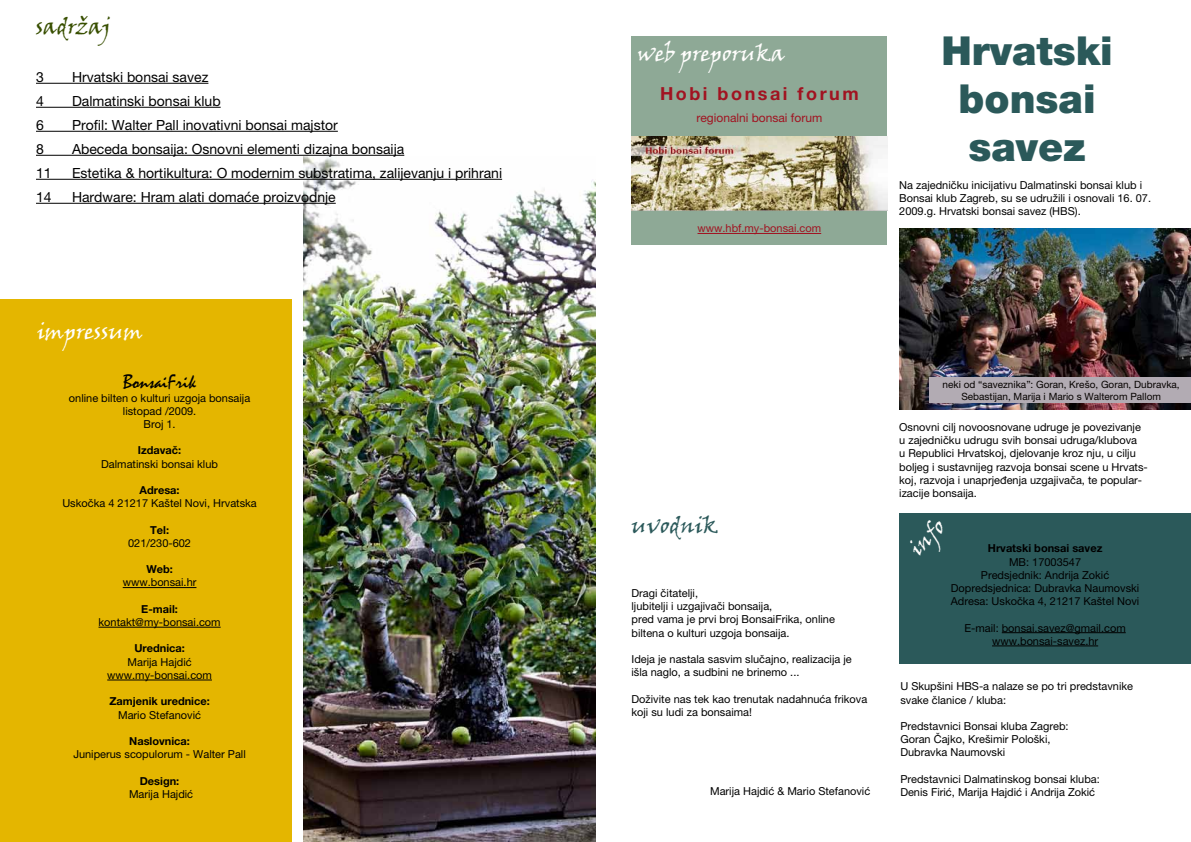
<style>
.page{position:relative;width:1191px;height:842px;background:#fff}
.page>*{position:absolute;margin:0;border:0;box-sizing:border-box;transform-origin:0 0}
.t1{font:900 40px/48px "Helvetica Neue LT Pro";color:#2b595a;text-align:center}
.t2{font:22px "Viner Hand ITC";color:#fffefd}
.t3{font:22px "Viner Hand ITC";color:#384f01}
.t4{font:22px "Viner Hand ITC";color:#2b595a}
.t5{font:20px "Mistral";color:#000}
.t6{font:700 18px "Helvetica Neue LT Pro";letter-spacing:.14em;color:#a11321}
.t7{font:14px "Helvetica Neue LT Pro";color:#000}
.t8{font:12px "Helvetica Neue LT Pro";color:#a11321}
.t9{font:11px/13.2px "Helvetica Neue LT Pro";color:#000}
.t10{font:700 11px "Helvetica Neue LT Pro";color:#000}
.t11{font:11px "Helvetica Neue LT Pro";color:#a11321}
.t12{font:10px/12px "Helvetica Neue LT Pro";color:#060200;text-align:center}
</style>
<div class="page">
<img style="left:304px;top:157px;width:291px;height:685px">
<div style="left:0;top:299px;width:292px;height:543px;background:#e4b600"></div>
<hr style="left:36px;top:83px;width:172px;height:1px;background:#000">
<hr style="left:36px;top:107px;width:185px;height:1px;background:#000">
<hr style="left:36px;top:131px;width:302px;height:1px;background:#000">
<hr style="left:36px;top:155px;width:368px;height:1px;background:#000">
<hr style="left:36px;top:179px;width:466px;height:1px;background:#000">
<hr style="left:36px;top:203px;width:300px;height:1px;background:#000">
<img style="left:899px;top:228px;width:292px;height:181px">
<div style="left:929px;top:378px;width:262px;height:25px;background:#b2abb3"></div>
<div style="left:899px;top:513px;width:292px;height:150px;background:#2b595a"></div>
<hr style="left:1001px;top:632px;width:124px;height:1px;background:#000">
<hr style="left:992px;top:646px;width:106px;height:1px;background:#000">
<hr style="left:123px;top:587px;width:73px;height:1px;background:#000">
<hr style="left:98px;top:627px;width:123px;height:1px;background:#000">
<hr style="left:107px;top:680px;width:105px;height:1px;background:#000">
<div style="left:631px;top:36px;width:256px;height:209px;background:#8ea996"></div>
<hr style="left:697px;top:233px;width:124px;height:1px;background:#a11321">
<img style="left:631px;top:136px;width:256px;height:75px">
<h2 class="t3" style="left:36px;top:13px;width:77px">sadržaj</h2>
<p class="t7" style="left:36px;top:69px;width:9px">3</p>
<p class="t7" style="left:72px;top:69px;width:138px">Hrvatski bonsai savez</p>
<p class="t7" style="left:36px;top:93px;width:9px">4</p>
<p class="t7" style="left:72px;top:93px;width:150px">Dalmatinski bonsai klub</p>
<p class="t7" style="left:36px;top:117px;width:9px">6</p>
<p class="t7" style="left:72px;top:117px;width:267px">Profil: Walter Pall inovativni bonsai majstor</p>
<p class="t7" style="left:36px;top:141px;width:9px">8</p>
<p class="t7" style="left:72px;top:141px;width:334px">Abeceda bonsaija: Osnovni elementi dizajna bonsaija</p>
<p class="t7" style="left:36px;top:165px;width:17px">11</p>
<p class="t7" style="left:72px;top:165px;width:431px">Estetika &amp; hortikultura: O modernim substratima, zalijevanju i prihrani</p>
<p class="t7" style="left:36px;top:189px;width:17px">14</p>
<p class="t7" style="left:72px;top:189px;width:265px">Hardware: Hram alati domaće proizvodnje</p>
<h2 class="t2" style="left:37px;top:318px;width:107px">impressum</h2>
<h3 class="t5" style="left:123px;top:370px;width:74px">BonsaiFrik</h3>
<p class="t9" style="left:69px;top:391px;width:183px;text-align:center">online bilten o kulturi uzgoja bonsaija listopad /2009.<br>Broj 1.</p>
<p class="t10" style="left:138px;top:444px;width:45px">Izdavač:</p>
<p class="t9" style="left:101px;top:457px;width:118px">Dalmatinski bonsai klub</p>
<p class="t10" style="left:139px;top:483px;width:42px">Adresa:</p>
<p class="t9" style="left:62px;top:497px;width:196px">Uskočka 4 21217 Kaštel Novi, Hrvatska</p>
<p class="t10" style="left:150px;top:523px;width:20px">Tel:</p>
<p class="t9" style="left:128px;top:536px;width:64px">021/230-602</p>
<p class="t10" style="left:146px;top:562px;width:28px">Web:</p>
<p class="t9" style="left:123px;top:576px;width:75px">www.bonsai.hr</p>
<p class="t10" style="left:141px;top:602px;width:38px">E-mail:</p>
<p class="t9" style="left:98px;top:615px;width:124px">kontakt@my-bonsai.com</p>
<p class="t10" style="left:134px;top:642px;width:52px">Urednica:</p>
<p class="t9" style="left:107px;top:655px;width:106px;text-align:center">Marija Hajdić www.my-bonsai.com</p>
<p class="t10" style="left:109px;top:694px;width:102px">Zamjenik urednice:</p>
<p class="t9" style="left:118px;top:708px;width:84px">Mario Stefanović</p>
<p class="t10" style="left:129px;top:734px;width:62px">Naslovnica:</p>
<p class="t9" style="left:73px;top:747px;width:174px">Juniperus scopulorum - Walter Pall</p>
<p class="t10" style="left:140px;top:774px;width:41px">Design:</p>
<p class="t9" style="left:129px;top:787px;width:66px">Marija Hajdić</p>
<h2 class="t2" style="left:637px;top:39px;width:149px">web preporuka</h2>
<h3 class="t6" style="left:660px;top:82px;width:200px">Hobi bonsai forum</h3>
<p class="t8" style="left:696px;top:110px;width:127px">regionalni bonsai forum</p>
<p class="t11" style="left:697px;top:222px;width:125px">www.hbf.my-bonsai.com</p>
<h1 class="t1" style="left:941px;top:26px;width:173px">Hrvatski bonsai savez</h1>
<p class="t9" style="left:899px;top:178px;width:253px">Na zajedničku inicijativu Dalmatinski bonsai klub i<br>Bonsai klub Zagreb, su se udružili i osnovali 16. 07.<br>2009.g. Hrvatski bonsai savez (HBS).</p>
<h2 class="t4" style="left:631px;top:512px;width:88px">uvodnik</h2>
<p class="t9" style="left:631px;top:586px;width:205px">Dragi čitatelji,<br>ljubitelji i uzgajivači bonsaija,<br>pred vama je prvi broj BonsaiFrika, online biltena o kulturi uzgoja bonsaija.</p>
<p class="t9" style="left:631px;top:652px;width:222px">Ideja je nastala sasvim slučajno, realizacija je išla naglo, a sudbini ne brinemo ...</p>
<p class="t9" style="left:631px;top:692px;width:237px">Doživite nas tek kao trenutak nadahnuća frikova koji su ludi za bonsaima!</p>
<p class="t9" style="left:710px;top:784px;width:162px">Marija Hajdić &amp; Mario Stefanović</p>
<p class="t12" style="left:942px;top:378px;width:239px">neki od “saveznika”: Goran, Krešo, Goran, Dubravka,<br>Sebastijan, Marija i Mario s Walterom Pallom</p>
<p class="t9" style="left:899px;top:420px;width:250px">Osnovni cilj novoosnovane udruge je povezivanje u zajedničku udrugu svih bonsai udruga/klubova<br>u Republici Hrvatskoj, djelovanje kroz nju, u cilju boljeg i sustavnijeg razvoja bonsai scene u Hrvats&shy;koj, razvoja i unaprjeđenja uzgajivača, te popular&shy;izacije bonsaija.</p>
<h2 class="t2" style="left:903px;top:542px;width:42px;rotate:-45deg">info</h2>
<p class="t10" style="left:987px;top:542px;width:116px">Hrvatski bonsai savez</p>
<p class="t9" style="left:950px;top:555px;width:190px;text-align:center">MB: 17003547<br>Predsjednik: Andrija Zokić<br>Dopredsjednica: Dubravka Naumovski<br>Adresa: Uskočka 4, 21217 Kaštel Novi</p>
<p class="t9" style="left:964px;top:621px;width:163px;text-align:center">E-mail: bonsai.savez@gmail.com www.bonsai-savez.hr</p>
<p class="t9" style="left:900px;top:680px;width:234px">U Skupšini HBS-a nalaze se po tri predstavnike svake članice / kluba:</p>
<p class="t9" style="left:900px;top:719px;width:170px">Predstavnici Bonsai kluba Zagreb:<br>Goran Čajko, Krešimir Pološki,<br>Dubravka Naumovski</p>
<p class="t9" style="left:900px;top:772px;width:201px">Predstavnici Dalmatinskog bonsai kluba:<br>Denis Firić, Marija Hajdić i Andrija Zokić</p>
</div>
